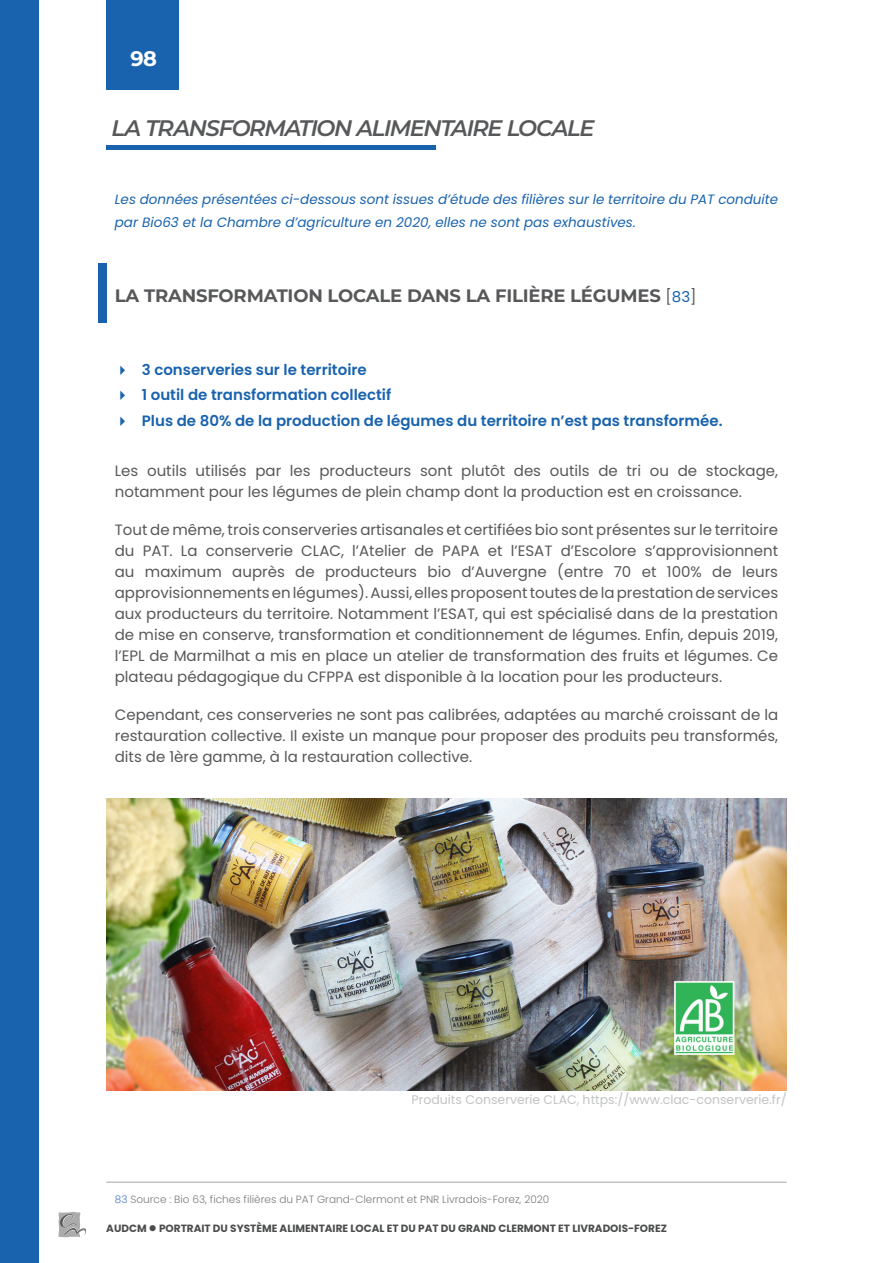
<style>
.page{position:relative;width:893px;height:1263px;background:#fff}
.page>*{position:absolute;margin:0;border:0;box-sizing:border-box;transform-origin:0 0}
.Titles{font:italic 600 22.5px "Montserrat";letter-spacing:-.06em;color:#57585a}
.t1{font:700 21px "Montserrat";color:#fff}
.t2{font:700 18px "Montserrat";letter-spacing:-.01em;color:#57585a}
.titre_H2_chapitre{font:15px/21px "Poppins";color:#57585a;text-align:justify}
.t3{font:600 15px "Poppins";color:#1963ae}
.titre_H2_chapitre-2{font:italic 13.5px/22.5px "Poppins";color:#1963ae}
.t4{font:12.45px "Poppins";color:#c2c3c3}
.t5{font:700 10.5px "Poppins";color:#4b4c4d}
.t6{font:300 10.5px "Poppins";color:#787a7d}
.s1{font-family:"Poppins";font-weight:400;font-size:15px}
.s2{font-family:"Poppins";font-weight:400;font-size:15px;color:#1963ae}
.s3{color:#4c76ba}
</style>
<div class="page">
<div style="left:106px;top:0;width:73px;height:89px;background:#1963ae"></div>
<div style="left:0;top:0;width:38px;height:1263px;background:#1963ae"></div>
<svg style="left:59px;top:1212px;width:27px;height:25px"></svg>
<hr style="left:106px;top:145px;width:330px;height:4px;background:#1963ae">
<hr style="left:106px;top:1181px;width:681px;height:2px;background:#c2c3c3">
<img style="left:106px;top:799px;width:681px;height:291px">
<div style="left:98px;top:263px;width:8px;height:60px;background:#1963ae"></div>
<h2 class="t1" style="left:130px;top:44px;width:28px">98</h2>
<p class="Titles" style="left:111px;top:112px;width:484px">LA TRANSFORMATION ALIMENTAIRE LOCALE</p>
<p class="titre_H2_chapitre-2" style="left:115px;top:188px;width:665px">Les données présentées ci-dessous sont issues d’étude des filières sur le territoire du PAT conduite par Bio63 et la Chambre d’agriculture en 2020, elles ne sont pas exhaustives.</p>
<p class="t2" style="left:115px;top:282px;width:583px">LA TRANSFORMATION LOCALE DANS LA FILIÈRE LÉGUMES <span class="s1">[</span><span class="s2">83</span><span class="s1">]</span></p>
<p class="t3" style="left:142px;top:361px;width:226px">3 conserveries sur le territoire</p>
<p class="t3" style="left:142px;top:386px;width:251px">1 outil de transformation collectif</p>
<p class="t3" style="left:142px;top:412px;width:582px">Plus de 80% de la production de légumes du territoire n’est pas transformée.</p>
<p class="titre_H2_chapitre" style="left:115px;top:460px;width:665px">Les outils utilisés par les producteurs sont plutôt des outils de tri ou de stockage, notamment pour les légumes de plein champ dont la production est en croissance.</p>
<p class="titre_H2_chapitre" style="left:115px;top:519px;width:665px">Tout de même, trois conserveries artisanales et certifiées bio sont présentes sur le territoire du PAT. La conserverie CLAC, l’Atelier de PAPA et l’ESAT d’Escolore s’approvisionnent au maximum auprès de producteurs bio d’Auvergne (entre 70 et 100% de leurs approvisionnements en légumes). Aussi, elles proposent toutes de la prestation de services aux producteurs du territoire. Notamment l’ESAT, qui est spécialisé dans de la prestation de mise en conserve, transformation et conditionnement de légumes. Enfin, depuis 2019, l’EPL de Marmilhat a mis en place un atelier de transformation des fruits et légumes. Ce plateau pédagogique du CFPPA est disponible à la location pour les producteurs.</p>
<p class="titre_H2_chapitre" style="left:115px;top:704px;width:665px">Cependant, ces conserveries ne sont pas calibrées, adaptées au marché croissant de la restauration collective. Il existe un manque pour proposer des produits peu transformés, dits de 1ère gamme, à la restauration collective.</p>
<p class="t4" style="left:411px;top:1092px;width:377px">Produits Conserverie CLAC, https://www.clac-conserverie.fr/</p>
<p class="t6" style="left:115px;top:1193px;width:436px"><span class="s3">83</span> Source : Bio 63, fiches filières du PAT Grand-Clermont et PNR Livradois-Forez, 2020</p>
<p class="t5" style="left:106px;top:1222px;width:562px">AUDCM ● PORTRAIT DU SYSTÈME ALIMENTAIRE LOCAL ET DU PAT DU GRAND CLERMONT ET LIVRADOIS-FOREZ</p>
</div>
